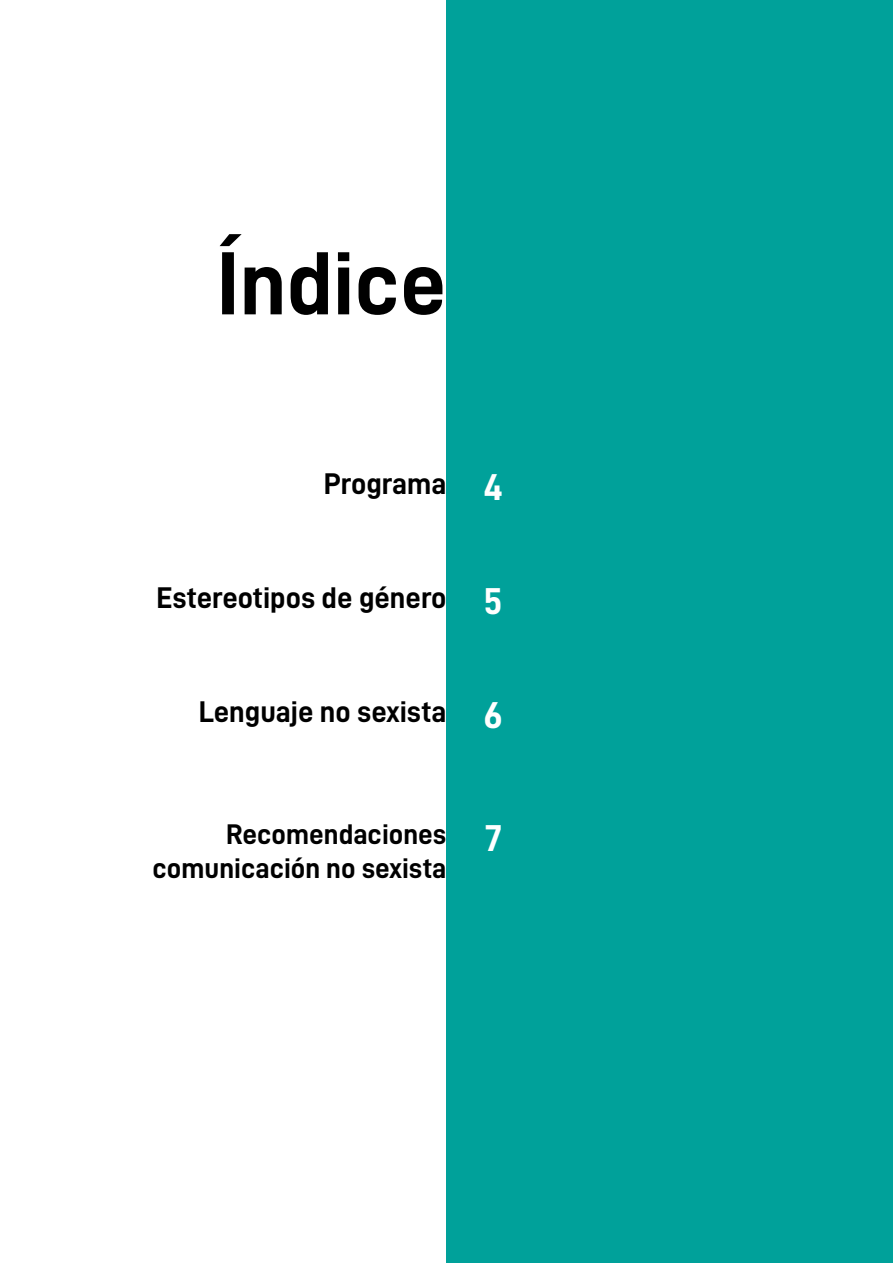
<style>
.page{position:relative;width:893px;height:1263px;background:#fff}
.page>*{position:absolute;margin:0;border:0;box-sizing:border-box;transform-origin:0 0}
.t1{font:90px "D DIN Bold";color:#000}
.t2{font:37.5px "D DIN Bold";color:#fff}
.t3{font:30px "D DIN Bold";color:#000}
.t4{font:28.5px "D DIN Bold";color:#000}
</style>
<div class="page">
<div style="left:446px;top:0;width:447px;height:1263px;background:#00a19a"></div>
<p class="t1" style="left:216px;top:233px;width:232px">Índice</p>
<p class="t3" style="left:324px;top:467px;width:124px">Programa</p>
<p class="t2" style="left:483px;top:467px;width:21px">4</p>
<p class="t3" style="left:156px;top:581px;width:292px">Estereotipos de género</p>
<p class="t2" style="left:484px;top:580px;width:20px">5</p>
<p class="t3" style="left:199px;top:695px;width:249px">Lenguaje no sexista</p>
<p class="t2" style="left:484px;top:694px;width:21px">6</p>
<p class="t4" style="left:226px;top:818px;width:222px">Recomendaciones</p>
<p class="t4" style="left:153px;top:852px;width:295px">comunicación no sexista</p>
<p class="t2" style="left:485px;top:817px;width:19px">7</p>
</div>
